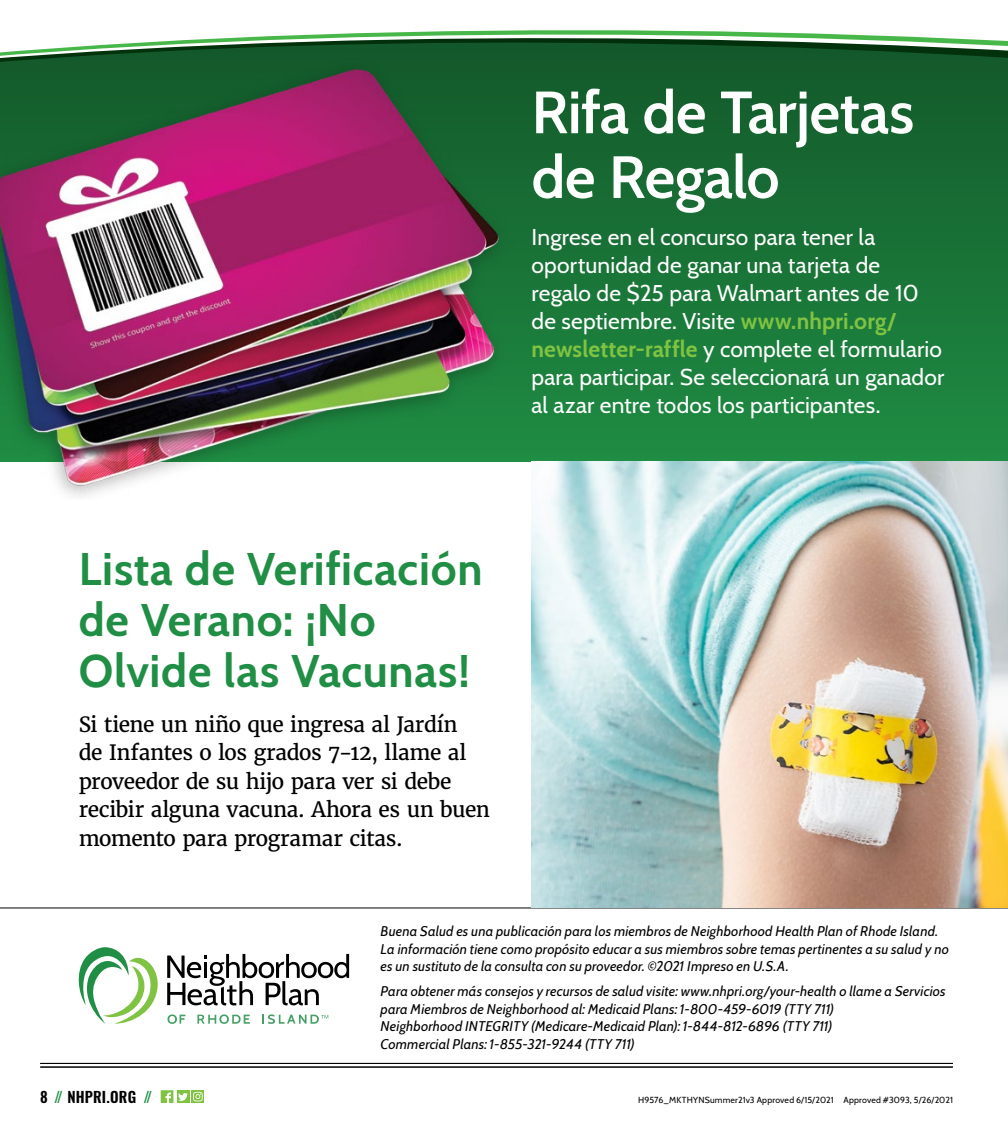
<style>
.page{position:relative;width:1008px;height:1134px;background:#fff}
.page>*{position:absolute;margin:0;border:0;box-sizing:border-box;transform-origin:0 0}
.t1{font:600 59.5px/64.8px "Cabin";letter-spacing:-.01em;color:#fff}
.body{font:700 45.5px/51.3px "Cabin";letter-spacing:.015em;color:#208e44}
.body-2{font:22.75px/28px "Cabin";letter-spacing:.005em;color:#fff}
.body-3{font:21px/28.5px "Merriweather";letter-spacing:-.02em;color:#000}
.t2{font:600 14.88px "Oswald";letter-spacing:.015em;color:#000}
.side_bar_footer{font:italic 14px/17.5px "Cabin";letter-spacing:.015em;color:#000}
.t3{font:8.75px "Cabin";letter-spacing:.015em;color:#000}
.s1{font-weight:700;color:#80c342}
.s2{color:#208e44}
</style>
<div class="page">
<div style="left:192px;top:1090px;width:12px;height:13px;background:#80c342"></div>
<svg style="left:161px;top:1090px;width:42px;height:13px"></svg>
<hr style="left:40px;top:1063px;width:913px;height:1px;background:#000">
<hr style="left:40px;top:1067px;width:913px;height:1px;background:#000">
<hr style="left:0;top:908px;width:1008px;height:1px;background:#000">
<div style="left:0;top:0;width:1008px;height:461px;background:#1c7f3d"></div>
<svg style="left:0;top:0;width:1008px;height:259px;background:#3b7e50"></svg>
<img style="left:0;top:3px;width:547px;height:494px">
<svg style="left:167px;top:954px;width:182px;height:51px"></svg>
<svg style="left:78px;top:947px;width:80px;height:77px"></svg>
<svg style="left:167px;top:1014px;width:18px;height:10px"></svg>
<svg style="left:197px;top:1014px;width:53px;height:10px"></svg>
<svg style="left:262px;top:1014px;width:66px;height:10px"></svg>
<img style="left:532px;top:461px;width:476px;height:447px">
<p class="t1" style="left:532px;top:80px;width:384px">Rifa de Tarjetas de Regalo</p>
<p class="body-2" style="left:532px;top:222px;width:389px">Ingrese en el concurso para tener la oportunidad de ganar una tarjeta de regalo de $25 para Walmart antes de 10 de septiembre. Visite <span class="s1">www.nhpri.org/</span></p>
<p class="body-2" style="left:532px;top:334px;width:414px;text-align:justify"><span class="s1">newsletter-raffle</span> y complete el formulario para participar. Se seleccionará un ganador al azar entre todos los participantes.</p>
<p class="body" style="left:79px;top:540px;width:405px">Lista de Verificación de Verano: ¡No<br>Olvide las Vacunas!</p>
<p class="body-3" style="left:79px;top:710px;width:413px">Si tiene un niño que ingresa al Jardín<br>de Infantes o los grados 7-12, llame al proveedor de su hijo para ver si debe recibir alguna vacuna. Ahora es un buen momento para programar citas.</p>
<p class="t2" style="left:40px;top:1087px;width:114px">8 <span class="s2">//</span> NHPRI.ORG <span class="s2">//</span></p>
<p class="side_bar_footer" style="left:381px;top:921px;width:570px">Buena Salud es una publicación para los miembros de Neighborhood Health Plan of Rhode Island.<br>La información tiene como propósito educar a sus miembros sobre temas pertinentes a su salud y no es un sustituto de la consulta con su proveedor. ©2021 Impreso en U.S.A.</p>
<p class="side_bar_footer" style="left:381px;top:981px;width:567px">Para obtener más consejos y recursos de salud visite: www.nhpri.org/your-health o llame a Servicios para Miembros de Neighborhood al: Medicaid Plans: 1-800-459-6019 (TTY 711)<br>Neighborhood INTEGRITY (Medicare-Medicaid Plan): 1-844-812-6896 (TTY 711)<br>Commercial Plans: 1-855-321-9244 (TTY 711)</p>
<p class="t3" style="left:638px;top:1093px;width:316px">H9576_MKTHYNSummer21v3 Approved 6/15/2021 Approved #3093, 5/26/2021</p>
</div>
